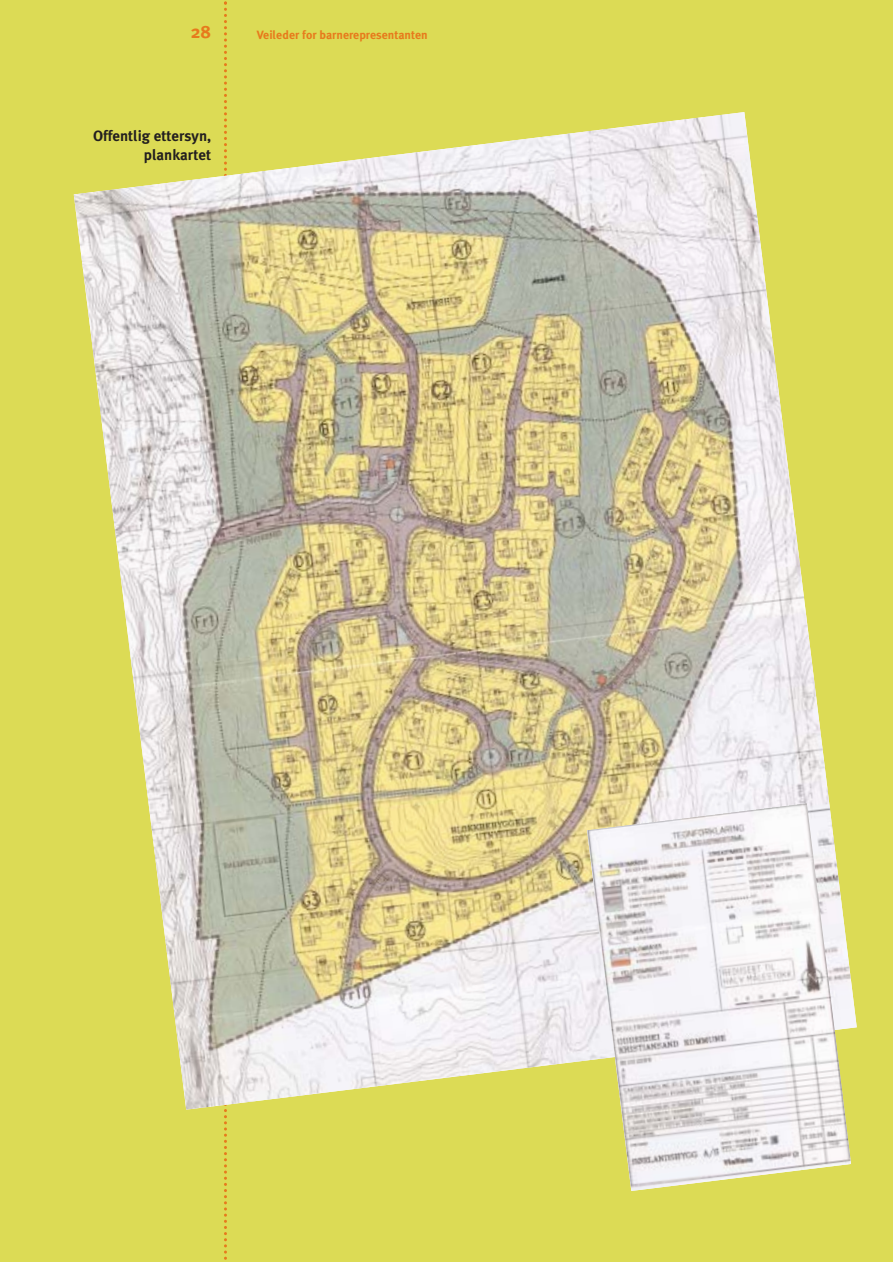
<style>
.page{position:relative;width:893px;height:1262px;background:#fff}
.page>*{position:absolute;margin:0;border:0;box-sizing:border-box;transform-origin:0 0}
.t1{font:700 18px "Meta Plus";color:#e77a1c}
.t2{font:700 15px/19.5px "Meta Plus";color:#231f1f;text-align:right}
.t3{font:700 12px "Meta Plus";color:#e77a1c}
</style>
<div class="page">
<div style="left:0;top:0;width:892px;height:1261px;background:#dcdb55"></div>
<svg style="left:224px;top:2px;width:3px;height:1258px"></svg>
<img style="left:74px;top:112px;width:782px;height:997px">
<img style="left:587px;top:803px;width:264px;height:387px">
<h1 class="t1" style="left:191px;top:25px;width:22px">28</h1>
<p class="t3" style="left:257px;top:31px;width:172px">Veileder for barnerepresentanten</p>
<p class="t2" style="left:93px;top:128px;width:120px">Offentlig ettersyn, plankartet</p>
</div>
